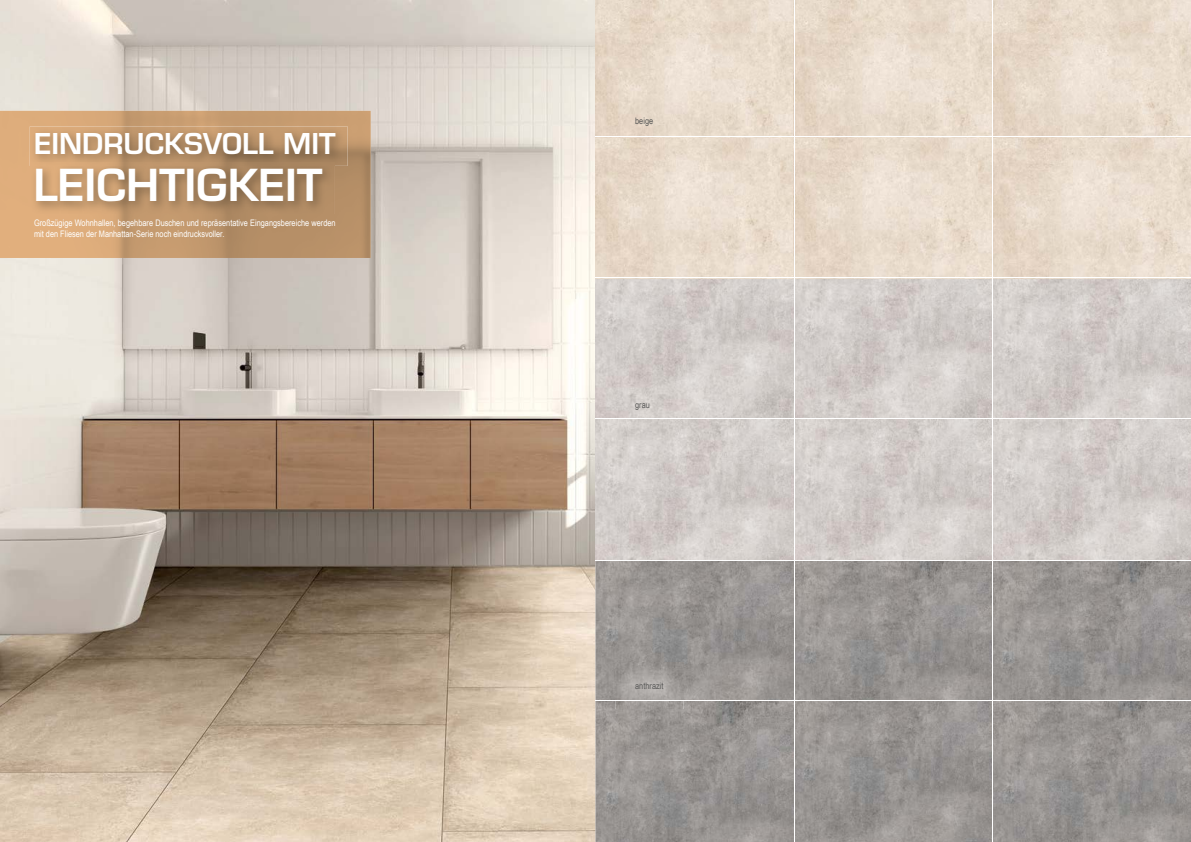
<style>
.page{position:relative;width:1191px;height:842px;background:#fff}
.page>*{position:absolute;margin:0;border:0;box-sizing:border-box;transform-origin:0 0}
.t1{font:600 43px "Eurostile LT Std";color:#fff}
.t2{font:600 28px "Eurostile LT Std";color:#fff}
.t3{font:9px/10.8px "Arial Narrow";color:#fff}
.t4{font:9px "Arial Narrow";color:#575756}
</style>
<div class="page">
<img style="left:0;top:0;width:595px;height:842px">
<img style="left:0;top:111px;width:371px;height:147px">
<img style="left:30px;top:126px;width:317px;height:40px">
<img style="left:31px;top:162px;width:303px;height:52px">
<img style="left:595px;top:279px;width:596px;height:281px">
<img style="left:595px;top:561px;width:397px;height:139px">
<img style="left:993px;top:561px;width:198px;height:139px">
<img style="left:595px;top:701px;width:596px;height:141px">
<img style="left:595px;top:0;width:596px;height:277px">
<hr style="left:595px;top:136px;width:199px;height:1px;background:#fff">
<hr style="left:794px;top:136px;width:199px;height:1px;background:#fff">
<hr style="left:993px;top:136px;width:198px;height:1px;background:#fff">
<hr style="left:595px;top:418px;width:199px;height:1px;background:#fff">
<hr style="left:794px;top:418px;width:199px;height:1px;background:#fff">
<hr style="left:993px;top:418px;width:198px;height:1px;background:#fff">
<hr style="left:794px;top:0;width:1px;height:136px;background:#fff">
<hr style="left:992px;top:0;width:1px;height:136px;background:#fff">
<hr style="left:794px;top:137px;width:1px;height:141px;background:#fff">
<hr style="left:992px;top:137px;width:1px;height:141px;background:#fff">
<hr style="left:794px;top:278px;width:1px;height:140px;background:#fff">
<hr style="left:992px;top:278px;width:1px;height:140px;background:#fff">
<hr style="left:794px;top:419px;width:1px;height:141px;background:#fff">
<hr style="left:992px;top:419px;width:1px;height:141px;background:#fff">
<hr style="left:794px;top:561px;width:1px;height:139px;background:#fff">
<hr style="left:794px;top:701px;width:1px;height:141px;background:#fff">
<hr style="left:992px;top:701px;width:1px;height:141px;background:#fff">
<img style="left:615px;top:663px;width:68px;height:46px">
<img style="left:615px;top:700px;width:68px;height:1px">
<h2 class="t2" style="left:34px;top:126px;width:303px">EINDRUCKSVOLL MIT</h2>
<h1 class="t1" style="left:34px;top:158px;width:290px">LEICHTIGKEIT</h1>
<p class="t3" style="left:34px;top:218px;width:303px">Großzügige Wohnhallen, begehbare Duschen und repräsentative Eingangsbereiche werden mit den Fliesen der Manhattan-Serie noch eindrucksvoller.</p>
<p class="t4" style="left:635px;top:116px;width:20px">beige</p>
<p class="t4" style="left:635px;top:399px;width:16px">grau</p>
<p class="t4" style="left:635px;top:681px;width:30px">anthrazit</p>
</div>
